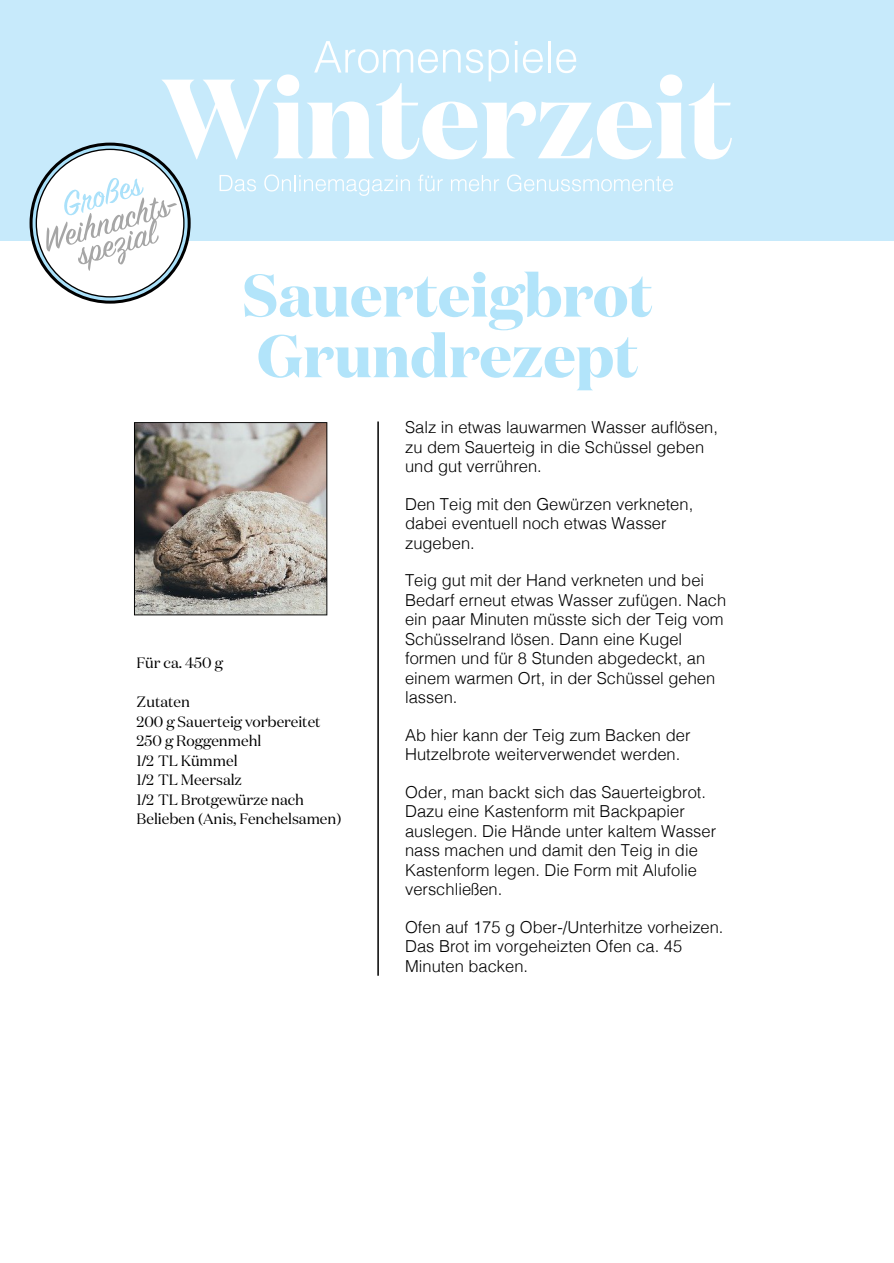
<style>
.page{position:relative;width:894px;height:1263px;background:#fff}
.page>*{position:absolute;margin:0;border:0;box-sizing:border-box;transform-origin:0 0}
.t1{font:700 60px/60.6px "Domaine Display";color:rgb(126 211 247/.6)}
.t2{font:300 16.5px/19.5px "Helvetica";color:#000}
.t3{font:15px/19.5px "Domaine Display";color:#000}
.s1{font-family:"Helvetica"}
</style>
<div class="page">
<hr style="left:377px;top:421px;width:2px;height:555px;background:#000">
<div style="left:0;top:0;width:893px;height:240px;background:#c7eafb"></div>
<svg style="left:30px;top:143px;width:161px;height:161px;background:#556e7a"></svg>
<div style="left:36px;top:149px;width:148px;height:149px;background:#fff;border:1px solid #000;border-radius:50%"></div>
<svg style="left:46px;top:177px;width:131px;height:94px"></svg>
<svg style="left:134px;top:422px;width:193px;height:193px;background:#9c948b"></svg>
<svg style="left:162px;top:41px;width:570px;height:118px"></svg>
<svg style="left:219px;top:175px;width:37px;height:16px"></svg>
<svg style="left:264px;top:174px;width:146px;height:22px"></svg>
<svg style="left:418px;top:175px;width:25px;height:16px"></svg>
<svg style="left:451px;top:175px;width:48px;height:16px"></svg>
<svg style="left:507px;top:174px;width:166px;height:18px"></svg>
<h1 class="t1" style="left:243px;top:264px;width:411px">Sauerteigbrot<br>Grundrezept</h1>
<p class="t3" style="left:137px;top:653px;width:88px">Für ca. 450 g</p>
<p class="t3" style="left:137px;top:692px;width:206px">Zutaten<br>200 g Sauerteig vorbereitet<br>250 g Roggenmehl<br>1<span class="s1">/</span>2 TL Kümmel<br>1<span class="s1">/</span>2 TL Meersalz<br>1<span class="s1">/</span>2 TL Brotgewürze nach<br>Belieben (Anis, Fenchelsamen)</p>
<p class="t2" style="left:405px;top:420px;width:314px">Salz in etwas lauwarmen Wasser auflösen, zu dem Sauerteig in die Schüssel geben und gut verrühren.</p>
<p class="t2" style="left:405px;top:496px;width:289px">Den Teig mit den Gewürzen verkneten, dabei eventuell noch etwas Wasser zugeben.</p>
<p class="t2" style="left:405px;top:573px;width:323px">Teig gut mit der Hand verkneten und bei Bedarf erneut etwas Wasser zufügen. Nach ein paar Minuten müsste sich der Teig vom Schüsselrand lösen. Dann eine Kugel formen und für 8 Stunden abgedeckt, an einem warmen Ort, in der Schüssel gehen lassen.</p>
<p class="t2" style="left:405px;top:727px;width:287px">Ab hier kann der Teig zum Backen der<br>Hutzelbrote weiterverwendet werden.</p>
<p class="t2" style="left:405px;top:784px;width:312px">Oder, man backt sich das Sauerteigbrot.<br>Dazu eine Kastenform mit Backpapier auslegen. Die Hände unter kaltem Wasser nass machen und damit den Teig in die Kastenform legen. Die Form mit Alufolie verschließen.</p>
<p class="t2" style="left:405px;top:919px;width:320px">Ofen auf 175 g Ober-/Unterhitze vorheizen.<br>Das Brot im vorgeheizten Ofen ca. 45<br>Minuten backen.</p>
</div>
